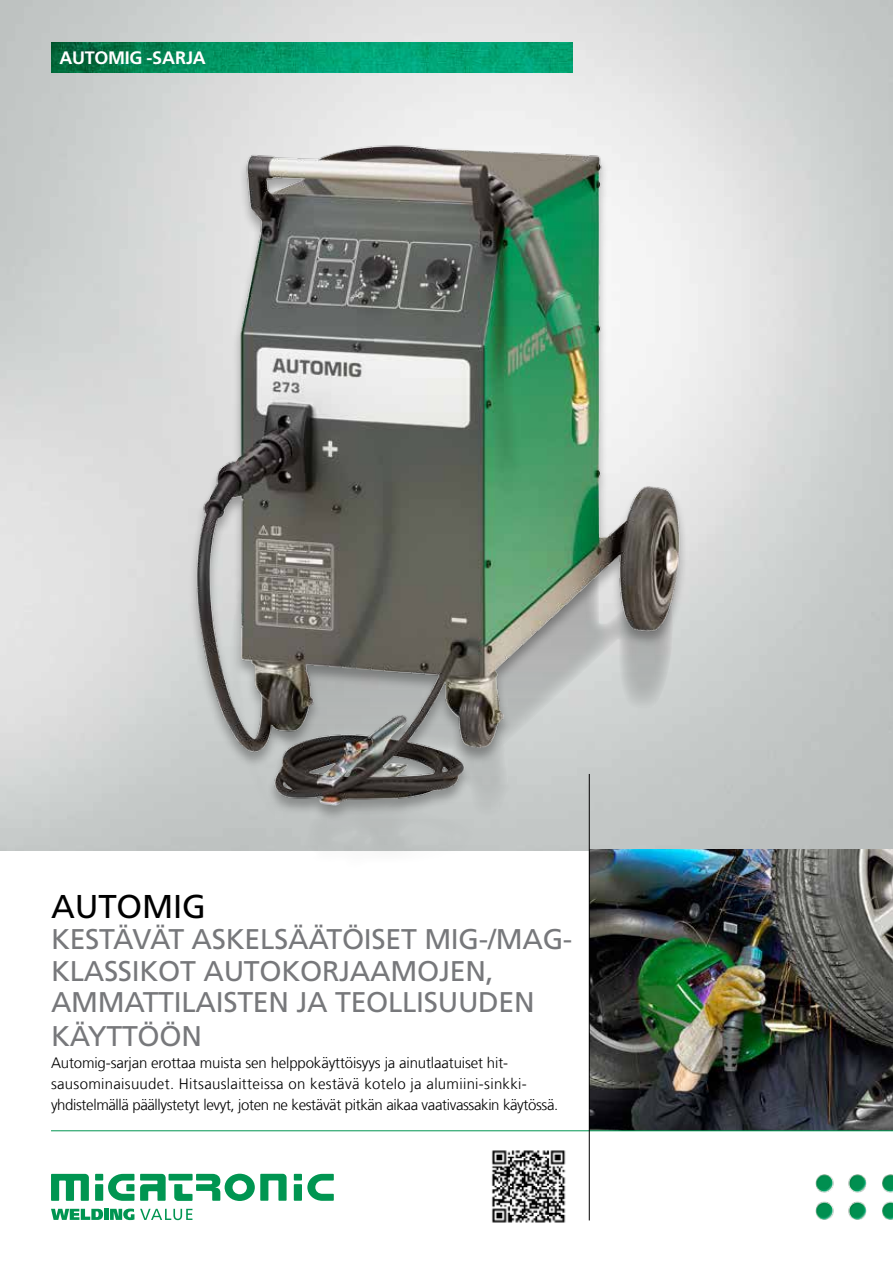
<style>
.page{position:relative;width:893px;height:1263px;background:#fff}
.page>*{position:absolute;margin:0;border:0;box-sizing:border-box;transform-origin:0 0}
.t1{font:33px "Frutiger LT Pro";letter-spacing:-.005em;color:#000}
.t2{font:28.5px/31.5px "Frutiger LT Pro";letter-spacing:-.01em;color:#77787b}
.t3{font:700 18px "Frutiger LT Pro";letter-spacing:-.02em;color:#fff}
.t4{font:300 15px/21px "Frutiger LT Com";letter-spacing:-.01em;color:#000}
</style>
<div class="page">
<img style="left:491px;top:1150px;width:75px;height:73px">
<img style="left:0;top:0;width:893px;height:850px">
<img style="left:229px;top:822px;width:444px;height:47px">
<img style="left:590px;top:849px;width:303px;height:281px">
<img style="left:51px;top:43px;width:522px;height:29px">
<div style="left:95px;top:1174px;width:8px;height:6px;background:#009551"></div>
<div style="left:95px;top:1184px;width:8px;height:17px;background:#009551"></div>
<div style="left:294px;top:1174px;width:8px;height:6px;background:#009551"></div>
<div style="left:294px;top:1184px;width:8px;height:17px;background:#009551"></div>
<svg style="left:108px;top:1174px;width:26px;height:27px"></svg>
<svg style="left:307px;top:1174px;width:27px;height:27px"></svg>
<svg style="left:140px;top:1174px;width:26px;height:27px"></svg>
<svg style="left:51px;top:1174px;width:38px;height:27px"></svg>
<div style="left:169px;top:1174px;width:24px;height:6px;background:#009551"></div>
<svg style="left:174px;top:1174px;width:113px;height:27px"></svg>
<svg style="left:51px;top:1209px;width:52px;height:11px"></svg>
<div style="left:104px;top:1209px;width:5px;height:11px;background:#009551"></div>
<svg style="left:110px;top:1208px;width:24px;height:12px"></svg>
<svg style="left:140px;top:1209px;width:52px;height:11px"></svg>
<img style="left:815px;top:1174px;width:78px;height:46px">
<hr style="left:51px;top:1130px;width:842px;height:1px;background:#009551">
<hr style="left:589px;top:774px;width:1px;height:446px;background:#000">
<img style="left:184px;top:138px;width:507px;height:679px">
<p class="t3" style="left:60px;top:47px;width:148px">AUTOMIG -SARJA</p>
<h1 class="t1" style="left:51px;top:887px;width:156px">AUTOMIG</h1>
<h2 class="t2" style="left:51px;top:924px;width:523px">KESTÄVÄT ASKELSÄÄTÖISET MIG-/MAG-<br>KLASSIKOT AUTOKORJAAMOJEN,<br>AMMATTILAISTEN JA TEOLLISUUDEN</h2>
<h2 class="t2" style="left:51px;top:1021px;width:152px">KÄYTTÖÖN</h2>
<p class="t4" style="left:51px;top:1052px;width:509px">Automig-sarjan erottaa muista sen helppokäyttöisyys ja ainutlaatuiset hit&shy;sausominaisuudet. Hitsauslaitteissa on kestävä kotelo ja alumiini-sinkki&shy;yhdistelmällä päällystetyt levyt, joten ne kestävät pitkän aikaa vaativassakin käytössä.</p>
</div>
